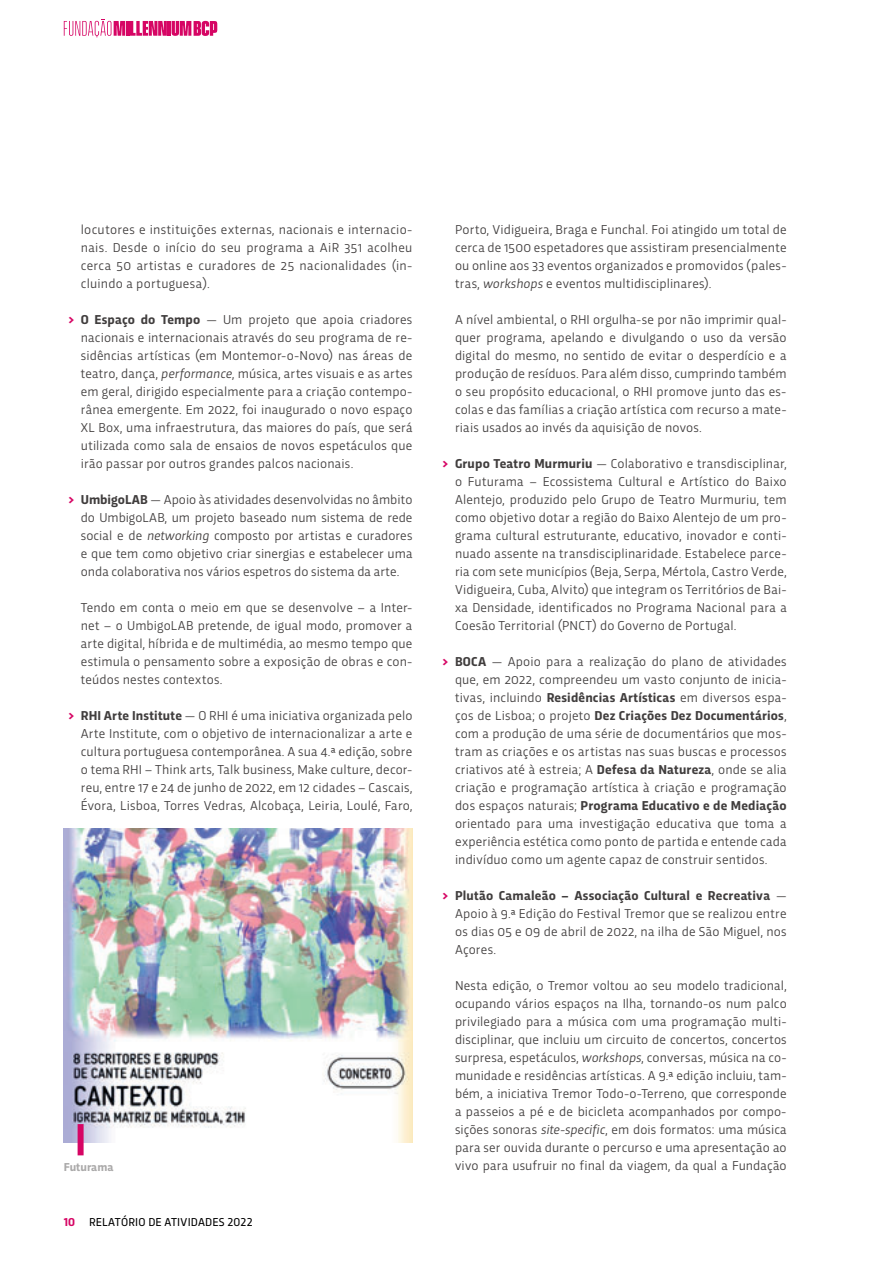
<style>
.page{position:relative;width:893px;height:1263px;background:#fff}
.page>*{position:absolute;margin:0;border:0;box-sizing:border-box;transform-origin:0 0}
.t1{font:13.5px/18px "Trasandina";letter-spacing:.015em;color:#403d3d;text-align:justify}
.t2{font:12px "Trasandina";letter-spacing:.015em;color:#000001}
.t3{font:700 12px "Trasandina";color:#aaa9a9}
.s1{font-weight:700;color:#d60564}
.s2{font-weight:700}
.s3{font-style:italic}
</style>
<div class="page">
<svg style="left:64px;top:19px;width:153px;height:18px"></svg>
<img style="left:64px;top:828px;width:348px;height:314px">
<div style="left:78px;top:1124px;width:6px;height:31px;background:#d60564"></div>
<p class="t1" style="left:81px;top:222px;width:333px">locutores e instituições externas, nacionais e internacio&shy;nais. Desde o início do seu programa a AiR 351 acolheu cerca 50 artistas e curadores de 25 nacionalidades (in&shy;cluindo a portuguesa).</p>
<p class="t1" style="left:81px;top:312px;width:333px;text-indent:-13px"><span class="s1">&gt;</span> <span class="s2">O Espaço do Tempo</span> — Um projeto que apoia criadores nacionais e internacionais através do seu programa de re&shy;sidências artísticas (em Montemor-o-Novo) nas áreas de teatro, dança, <span class="s3">performance</span>, música, artes visuais e as artes em geral, dirigido especialmente para a criação contempo&shy;rânea emergente. Em 2022, foi inaugurado o novo espaço XL Box, uma infraestrutura, das maiores do país, que será utilizada como sala de ensaios de novos espetáculos que irão passar por outros grandes palcos nacionais.</p>
<p class="t1" style="left:81px;top:492px;width:333px;text-indent:-13px"><span class="s1">&gt;</span> <span class="s2">UmbigoLAB</span> — Apoio às atividades desenvolvidas no âmbito do UmbigoLAB, um projeto baseado num sistema de rede social e de <span class="s3">networking</span> composto por artistas e curadores e que tem como objetivo criar sinergias e estabelecer uma onda colaborativa nos vários espetros do sistema da arte.</p>
<p class="t1" style="left:81px;top:600px;width:333px">Tendo em conta o meio em que se desenvolve – a Inter&shy;net – o UmbigoLAB pretende, de igual modo, promover a arte digital, híbrida e de multimédia, ao mesmo tempo que estimula o pensamento sobre a exposição de obras e con&shy;teúdos nestes contextos.</p>
<p class="t1" style="left:81px;top:708px;width:333px;text-indent:-13px"><span class="s1">&gt;</span> <span class="s2">RHI Arte Institute</span> — O RHI é uma iniciativa organizada pelo Arte Institute, com o objetivo de internacionalizar a arte e cultura portuguesa contemporânea. A sua 4.ª edição, sobre o tema RHI – Think arts, Talk business, Make culture, decor&shy;reu, entre 17 e 24 de junho de 2022, em 12 cidades – Cascais, Évora, Lisboa, Torres Vedras, Alcobaça, Leiria, Loulé, Faro,</p>
<p class="t1" style="left:455px;top:222px;width:333px">Porto, Vidigueira, Braga e Funchal. Foi atingido um total de cerca de 1500 espetadores que assistiram presencialmente ou online aos 33 eventos organizados e promovidos (pales&shy;tras, <span class="s3">workshops</span> e eventos multidisciplinares).</p>
<p class="t1" style="left:455px;top:312px;width:333px">A nível ambiental, o RHI orgulha-se por não imprimir qual&shy;quer programa, apelando e divulgando o uso da versão digital do mesmo, no sentido de evitar o desperdício e a produção de resíduos. Para além disso, cumprindo também o seu propósito educacional, o RHI promove junto das es&shy;colas e das famílias a criação artística com recurso a mate&shy;riais usados ao invés da aquisição de novos.</p>
<p class="t1" style="left:455px;top:456px;width:333px;text-indent:-13px"><span class="s1">&gt;</span> <span class="s2">Grupo Teatro Murmuriu</span> — Colaborativo e transdisciplinar, o Futurama – Ecossistema Cultural e Artístico do Baixo Alentejo, produzido pelo Grupo de Teatro Murmuriu, tem como objetivo dotar a região do Baixo Alentejo de um pro&shy;grama cultural estruturante, educativo, inovador e conti&shy;nuado assente na transdisciplinaridade. Estabelece parce&shy;ria com sete municípios (Beja, Serpa, Mértola, Castro Verde, Vidigueira, Cuba, Alvito) que integram os Territórios de Bai&shy;xa Densidade, identificados no Programa Nacional para a Coesão Territorial (PNCT) do Governo de Portugal.</p>
<p class="t1" style="left:455px;top:654px;width:333px;text-indent:-13px"><span class="s1">&gt;</span> <span class="s2">BOCA</span> — Apoio para a realização do plano de atividades que, em 2022, compreendeu um vasto conjunto de inicia&shy;tivas, incluindo <span class="s2">Residências Artísticas</span> em diversos espa&shy;ços de Lisboa; o projeto <span class="s2">Dez Criações Dez Documentários</span>, com a produção de uma série de documentários que mos&shy;tram as criações e os artistas nas suas buscas e processos criativos até à estreia; A <span class="s2">Defesa da Natureza</span>, onde se alia criação e programação artística à criação e programação dos espaços naturais; <span class="s2">Programa Educativo e de Mediação </span>orientado para uma investigação educativa que toma a experiência estética como ponto de partida e entende cada indivíduo como um agente capaz de construir sentidos.</p>
<p class="t1" style="left:455px;top:888px;width:333px;text-indent:-13px"><span class="s1">&gt;</span> <span class="s2">Plutão Camaleão – Associação Cultural e Recreativa</span> — Apoio à 9.ª Edição do Festival Tremor que se realizou entre os dias 05 e 09 de abril de 2022, na ilha de São Miguel, nos Açores.</p>
<p class="t1" style="left:455px;top:978px;width:333px">Nesta edição, o Tremor voltou ao seu modelo tradicional, ocupando vários espaços na Ilha, tornando-os num palco privilegiado para a música com uma programação multi&shy;disciplinar, que incluiu um circuito de concertos, concertos surpresa, espetáculos, <span class="s3">workshops</span>, conversas, música na co&shy;munidade e residências artísticas. A 9.ª edição incluiu, tam&shy;bém, a iniciativa Tremor Todo-o-Terreno, que corresponde a passeios a pé e de bicicleta acompanhados por compo&shy;sições sonoras <span class="s3">site-specific</span>, em dois formatos: uma música para ser ouvida durante o percurso e uma apresentação ao</p>
<p class="t3" style="left:64px;top:1162px;width:51px">Futurama</p>
<p class="t1" style="left:455px;top:1158px;width:333px">vivo para usufruir no final da viagem, da qual a Fundação</p>
<p class="t2" style="left:64px;top:1218px;width:190px"><span class="s1">10</span> RELATÓRIO DE ATIVIDADES 2022</p>
</div>
